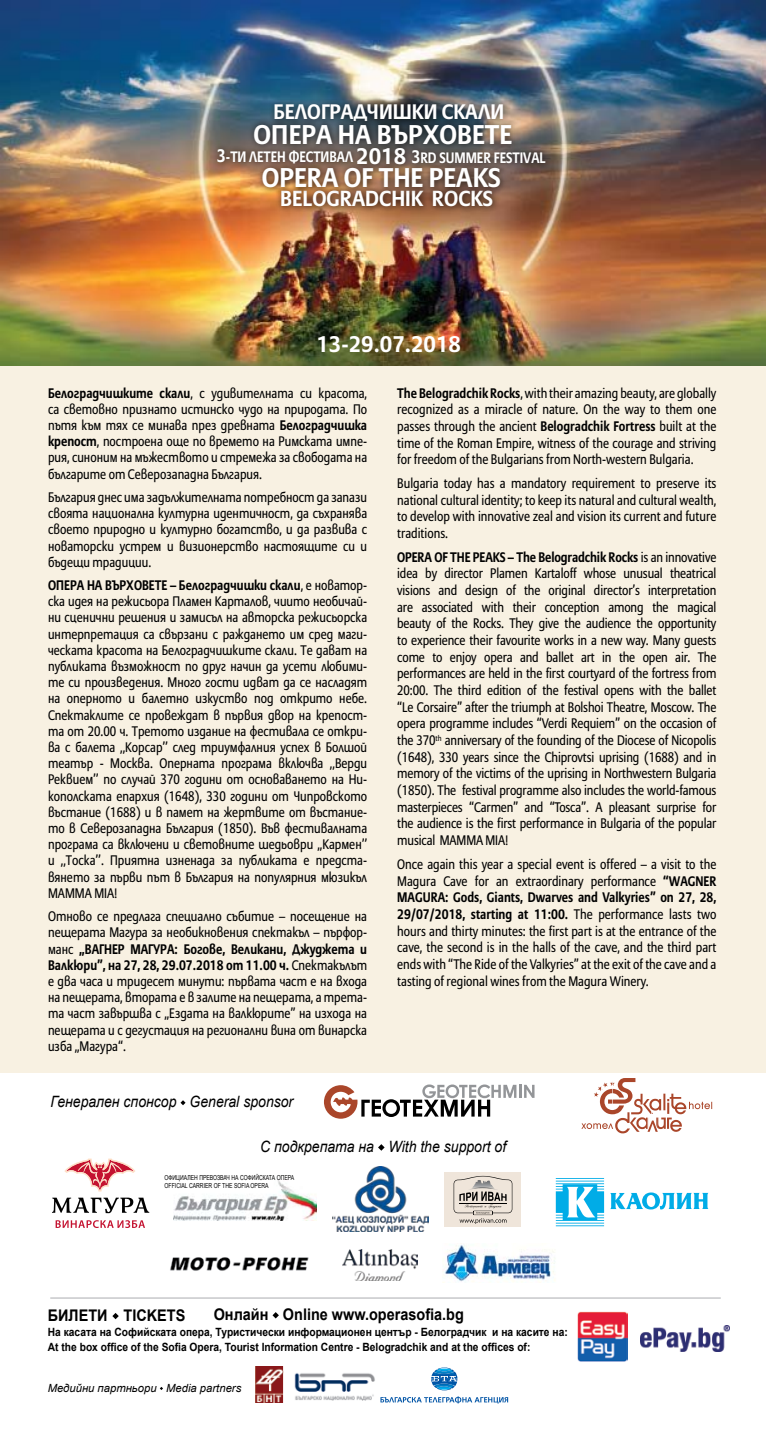
<style>
.page{position:relative;width:766px;height:1439px;background:#fff}
.page>*{position:absolute;margin:0;border:0;box-sizing:border-box;transform-origin:0 0}
.t1{font:26.88px/43.5px "Allianz Sans Bold Cyr";color:#fff}
.t2{font:22.5px "Allianz Sans Bold Cyr";color:#fff}
.t3{font:21.62px "Allianz Sans Bold Cyr";color:#fff}
.t4{font:20.88px "Allianz Sans Bold Cyr";color:#fff}
.t5{font:700 16px "Arial";color:#000;scale:.9 1}
.t6{font:italic 15.62px "Arial";color:#000;scale:.9 1}
.t7{font:15px "Allianz Sans Bold Cyr";color:#fff;scale:.9 1}
.t8{font:13.75px/16.2px "Allianz Sans Cyr";color:#000;text-align:justify;scale:.9 1}
.t9{font:13.75px/16.2px "Allianz Sans Bold Cyr";color:#000;scale:.9 1}
.t10{font:700 11.38px/15px "Arial";color:#000;scale:.9 1}
.t11{font:italic 11.25px "Arial";color:#000}
.t12{font:6.88px/8.2px "Arial";color:#000;scale:.75 1}
.s1{font-size:18.12px}
.s2{font-size:22.5px}
.s3{font-family:"Allianz Sans Bold Cyr"}
.s4{font-family:"Allianz Sans Cyr"}
</style>
<div class="page">
<div style="left:0;top:0;width:765px;height:1072px;background:#f8f1e2"></div>
<svg style="left:112px;top:1313px;width:7px;height:6px"></svg>
<img style="left:640px;top:1325px;width:89px;height:27px">
<img style="left:577px;top:1311px;width:50px;height:50px">
<svg style="left:378px;top:1144px;width:6px;height:6px"></svg>
<svg style="left:180px;top:1100px;width:5px;height:5px"></svg>
<svg style="left:324px;top:1084px;width:210px;height:34px"></svg>
<svg style="left:581px;top:1078px;width:131px;height:55px"></svg>
<svg style="left:272px;top:1312px;width:7px;height:6px"></svg>
<hr style="left:50px;top:1297px;width:670px;height:1px;background:#bcbdc0">
<img style="left:255px;top:1366px;width:28px;height:36px">
<img style="left:332px;top:1166px;width:96px;height:66px">
<hr style="left:555px;top:1183px;width:49px;height:1px;background:#00ace7">
<hr style="left:555px;top:1180px;width:49px;height:1px;background:#00ace7">
<hr style="left:555px;top:1178px;width:49px;height:1px;background:#00ace7">
<hr style="left:555px;top:1222px;width:49px;height:1px;background:#00ace7">
<hr style="left:555px;top:1225px;width:49px;height:1px;background:#00ace7">
<svg style="left:555px;top:1184px;width:49px;height:37px"></svg>
<svg style="left:610px;top:1192px;width:98px;height:17px"></svg>
<div style="left:444px;top:1172px;width:77px;height:54px;background:#efe5da"></div>
<svg style="left:453px;top:1176px;width:59px;height:48px"></svg>
<img style="left:170px;top:1257px;width:139px;height:14px">
<img style="left:444px;top:1245px;width:111px;height:37px">
<img style="left:342px;top:1249px;width:76px;height:31px">
<svg style="left:56px;top:1220px;width:89px;height:8px"></svg>
<svg style="left:52px;top:1197px;width:97px;height:16px"></svg>
<svg style="left:64px;top:1158px;width:71px;height:33px"></svg>
<svg style="left:431px;top:1367px;width:26px;height:23px"></svg>
<svg style="left:380px;top:1396px;width:128px;height:7px"></svg>
<img style="left:173px;top:1179px;width:143px;height:41px">
<img style="left:0;top:0;width:765px;height:365px">
<img style="left:294px;top:1373px;width:81px;height:28px">
<div style="left:269px;top:98px;width:444px;height:65px;background:#000;opacity:.75"></div>
<div style="left:275px;top:185px;width:448px;height:102px;background:#000;opacity:.75"></div>
<div style="left:248px;top:118px;width:517px;height:54px;background:#000;opacity:.75"></div>
<div style="left:257px;top:161px;width:508px;height:61px;background:#000;opacity:.75"></div>
<div style="left:211px;top:143px;width:232px;height:43px;background:#000;opacity:.75"></div>
<div style="left:405px;top:143px;width:233px;height:44px;background:#000;opacity:.75"></div>
<div style="left:351px;top:141px;width:104px;height:60px;background:#000;opacity:.75"></div>
<h3 class="t4" style="left:273px;top:99px;width:60px">БЕЛОГРАДЧИ</h3>
<h3 class="t4" style="left:393px;top:99px;width:74px">ШКИ СКАЛИ</h3>
<h1 class="t1" style="left:253px;top:113px;width:51px">ОПЕРА</h1>
<h1 class="t1" style="left:262px;top:113px;width:240px;text-indent:76px">НА ВЪРХОВЕТЕ opera of the peaks</h1>
<p class="t7" style="left:217px;top:147px;width:367px"><span class="s1">3</span>-ТИ летен фестивал <span class="s2">2018</span> <span class="s1">3</span>rd summer festival</p>
<h3 class="t3" style="left:280px;top:185px;width:214px">Belogradchik rocks</h3>
<h2 class="t2" style="left:316px;top:330px;width:146px">13-29.07.2018</h2>
<p class="t8" style="left:48px;top:385px;width:356px"><span class="s3">Белоградчишките скали</span>, с удивителната си красота, са световно признато истинско чудо на природата. По пътя към тях се минава през древната <span class="s3">Белоградчишка крепост</span>, построена още по времето на Римската импе&shy;рия, синоним на мъжеството и стремежа за свободата на българите от Северозападна България.</p>
<p class="t8" style="left:48px;top:489px;width:356px">България днес има задължителната потребност да запази своята национална културна идентичност, да съхранява своето природно и културно богатство, и да развива с новаторски устрем и визионерство настоящите си и бъдещи традиции.</p>
<p class="t9" style="left:48px;top:577px;width:356px">ОПЕРА НА ВЪРХОВЕТЕ – Белоградчишки скали<span class="s4">, е новатор-</span></p>
<p class="t8" style="left:48px;top:594px;width:356px">ска идея на режисьора Пламен Карталов, чиито необичай&shy;ни сценични решения и замисъл на авторска режисьорска интерпретация са свързани с раждането им сред маги&shy;ческата красота на Белоградчишките скали. Те дават на публиката възможност по друг начин да усети любими&shy;те си произведения. Много гости идват да се насладят на оперното и балетно изкуство под открито небе.<br>Спектаклите се провеждат в първия двор на крепост&shy;та от 20.00 ч. Третото издание на фестивала се откри&shy;ва с балета ,,Корсар’’ след триумфалния успех в Болшой театър - Москва. Оперната програма включва ,,Верди Реквием’’ по случай 370 години от основаването на Ни&shy;кополската епархия (1648), 330 години от Чипровското въстание (1688) и в памет на жертвите от въстание&shy;то в Северозападна България (1850). Във фестивалната програма са включени и световните шедьоври ,,Кармен’’ и ,,Тоска’’. Приятна изненада за публиката е предста&shy;вянето за първи път в България на популярния мюзикъл MAMMA MIA!</p>
<p class="t8" style="left:48px;top:909px;width:356px">Отново се предлага специално събитие – посещение на пещерата Магура за необикновения спектакъл – пърфор-</p>
<p class="t9" style="left:48px;top:941px;width:356px"><span class="s4">манс</span> „Вагнер Магура: Богове, Великани, Джуджета и<br>Валкюри”, на 27, 28, 29.07.2018 от 11.00 ч. <span class="s4">Спектакълът</span></p>
<p class="t8" style="left:48px;top:973px;width:356px">е два часа и тридесет минути: първата част е на входа на пещерата, втората е в залите на пещерата, а трета&shy;та част завършва с „Ездата на валкюрите” на изхода на пещерата и с дегустация на регионални вина от винарска изба „Магура“.</p>
<p class="t8" style="left:397px;top:385px;width:356px;line-height:16.6px"><span class="s3">The Belogradchik Rocks</span>, with their amazing beauty, are globally recognized as a miracle of nature. On the way to them one passes through the ancient <span class="s3">Belogradchik Fortress</span> built at the time of the Roman Empire, witness of the courage and striving for freedom of the Bulgarians from North-western Bulgaria.</p>
<p class="t8" style="left:397px;top:475px;width:356px;line-height:16.6px">Bulgaria today has a mandatory requirement to preserve its national cultural identity; to keep its natural and cultural wealth, to develop with innovative zeal and vision its current and future traditions.</p>
<p class="t9" style="left:397px;top:549px;width:93px">OPERAOF THE PEAKS</p>
<p class="t9" style="left:507px;top:549px;width:233px">– The Belogradchik Rocks <span class="s4">is an innovative</span></p>
<p class="t8" style="left:397px;top:566px;width:356px;line-height:16.6px">idea by director Plamen Kartaloff whose unusual theatrical visions and design of the original director’s interpretation are associated with their conception among the magical beauty of the Rocks. They give the audience the opportunity to experience their favourite works in a new way. Many guests come to enjoy opera and ballet art in the open air. The performances are held in the first courtyard of the fortress from 20:00. The third edition of the festival opens with the ballet “Le Corsaire” after the triumph at Bolshoi Theatre, Moscow. The opera programme includes “Verdi Requiem” on the occasion of the 370<sup>th</sup> anniversary of the founding of the Diocese of Nicopolis (1648), 330 years since the Chiprovtsi uprising (1688) and in memory of the victims of the uprising in Northwestern Bulgaria (1850). The festival programme also includes the world-famous masterpieces “Carmen” and “Tosca”. A pleasant surprise for the audience is the first performance in Bulgaria of the popular musical MAMMA MIA!</p>
<p class="t8" style="left:397px;top:856px;width:356px;line-height:16.6px">Once again this year a special event is offered – a visit to the<br>Magura Cave for an extraordinary performance <span class="s3">“WAGNER</span></p>
<p class="t9" style="left:397px;top:889px;width:356px;line-height:16.6px">MAGURA: Gods, Giants, Dwarves and Valkyries” on 27, 28,<br>29/07/2018, starting at 11:00. <span class="s4">The performance lasts two</span></p>
<p class="t8" style="left:397px;top:923px;width:356px;line-height:16.6px">hours and thirty minutes: the first part is at the entrance of the cave, the second is in the halls of the cave, and the third part ends with “The Ride of the Valkyries” at the exit of the cave and a tasting of regional wines from the Magura Winery.</p>
<p class="t6" style="left:50px;top:1091px;width:271px">Генерален спонсор General sponsor</p>
<p class="t6" style="left:260px;top:1136px;width:275px">С подкрепата на With the support of</p>
<p class="t12" style="left:164px;top:1173px;width:174px">Официален ПРЕВОЗВАЧ НА СОФИ ЙСКАТА ОПЕРА<br>Official CARRI ER OF THE SOFIA OPERA</p>
<p class="t5" style="left:214px;top:1303px;width:279px">Онлайн Online www.operasofia.bg</p>
<p class="t5" style="left:48px;top:1304px;width:133px">БИЛЕТИ Tickets</p>
<p class="t10" style="left:48px;top:1324px;width:579px">На касата на Софийската опера, Туристически информационен център - Белоградчик и на касите на:<br>At the box office of the Sofia Opera, Tourist Information Centre - Belogradchik and at the offices of:</p>
<p class="t11" style="left:48px;top:1380px;width:195px">медийни партньори media partners</p>
</div>
